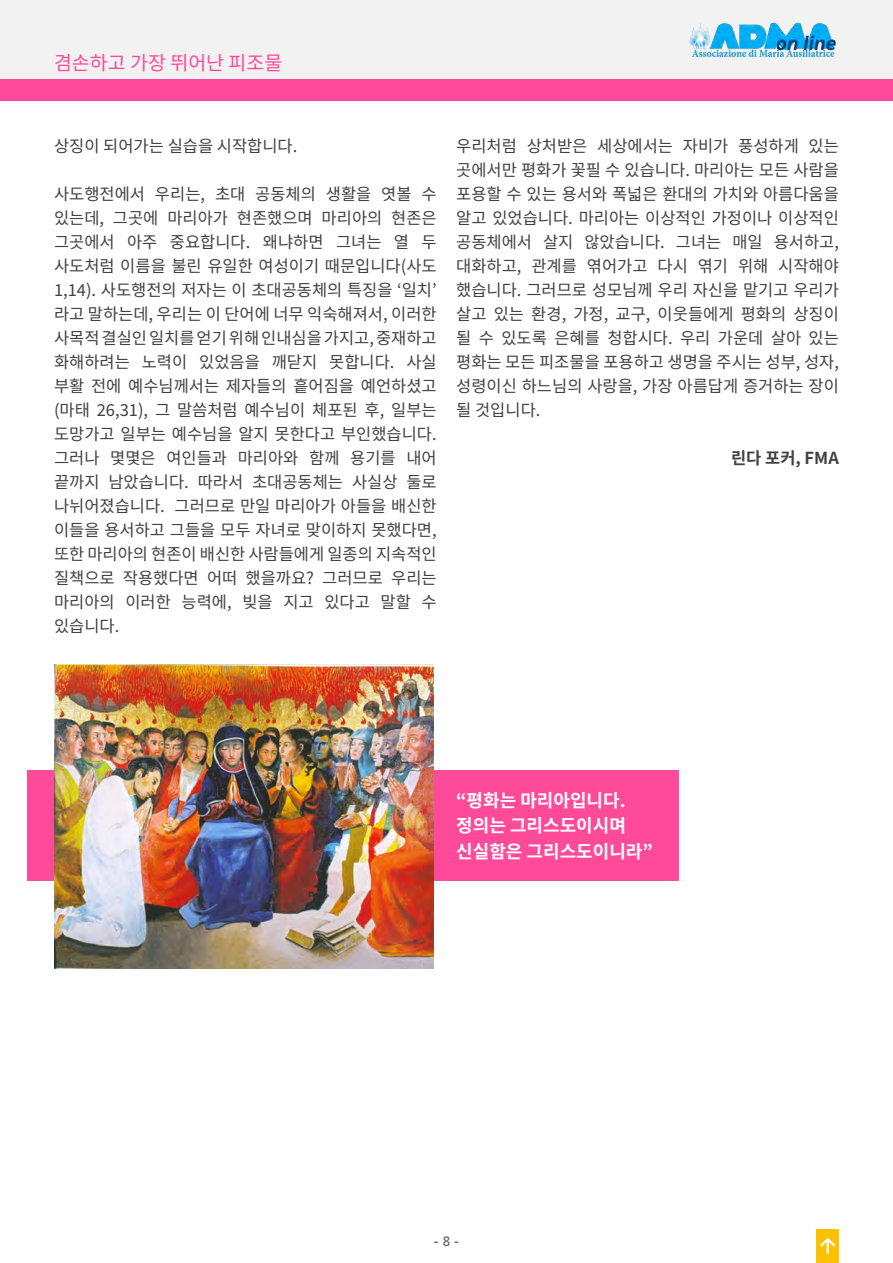
<style>
.page{position:relative;width:893px;height:1263px;background:#fff}
.page>*{position:absolute;margin:0;border:0;box-sizing:border-box;transform-origin:0 0}
.t1{font:19.5px "Noto Sans KR";color:#ff4a99}
.t2{font:700 18px "Noto Sans KR";color:#fff}
.t3{font:16.5px/24px "Noto Sans KR";color:#414042;text-align:justify}
.t4{font:700 16.5px "Noto Sans KR";color:#414042}
.t5{font:700 13.5px "Segoe UI";color:#6d6e70}
.s1{font-weight:600}
</style>
<div class="page">
<div style="left:0;top:0;width:893px;height:80px;background:#f2f2f2"></div>
<img style="left:689px;top:22px;width:147px;height:35px">
<div style="left:816px;top:1229px;width:23px;height:34px;background:#ffc000"></div>
<svg style="left:820px;top:1237px;width:16px;height:17px"></svg>
<div style="left:0;top:80px;width:893px;height:20px;background:#ff4a99"></div>
<div style="left:28px;top:770px;width:651px;height:111px;background:#ff4a99"></div>
<img style="left:54px;top:665px;width:380px;height:303px">
<p class="t1" style="left:54px;top:52px;width:230px">겸손하고 가장 뛰어난 피조물</p>
<p class="t3" style="left:54px;top:134px;width:245px">상징이 되어가는 실습을 시작합니다.</p>
<p class="t3" style="left:54px;top:182px;width:384px">사도행전에서 우리는, 초대 공동체의 생활을 엿볼 수 있는데, 그곳에 마리아가 현존했으며 마리아의 현존은 그곳에서 아주 중요합니다. 왜냐하면 그녀는 열 두 사도처럼 이름을 불린 유일한 여성이기 때문입니다(사도 1,14). 사도행전의 저자는 이 초대공동체의 특징을 ‘일치’ 라고 말하는데, 우리는 이 단어에 너무 익숙해져서, 이러한 사목적 결실인 일치를 얻기 위해 인내심을 가지고, 중재하고 화해하려는 노력이 있었음을 깨닫지 못합니다. 사실 부활 전에 예수님께서는 제자들의 흩어짐을 예언하셨고 (마태 26,31), 그 말씀처럼 예수님이 체포된 후, 일부는 도망가고 일부는 예수님을 알지 못한다고 부인했습니다. 그러나 몇몇은 여인들과 마리아와 함께 용기를 내어 끝까지 남았습니다. 따라서 초대공동체는 사실상 둘로 나뉘어졌습니다. 그러므로 만일 마리아가 아들을 배신한 이들을 용서하고 그들을 모두 자녀로 맞이하지 못했다면, 또한 마리아의 현존이 배신한 사람들에게 일종의 지속적인 질책으로 작용했다면 어떠 했을까요? 그러므로 우리는 마리아의 이러한 능력에, 빚을 지고 있다고 말할 수 있습니다.</p>
<p class="t3" style="left:456px;top:134px;width:384px">우리처럼 상처받은 세상에서는 자비가 풍성하게 있는 곳에서만 평화가 꽃필 수 있습니다. 마리아는 모든 사람을 포용할 수 있는 용서와 폭넓은 환대의 가치와 아름다움을 알고 있었습니다. 마리아는 이상적인 가정이나 이상적인 공동체에서 살지 않았습니다. 그녀는 매일 용서하고, 대화하고, 관계를 엮어가고 다시 엮기 위해 시작해야 했습니다. 그러므로 성모님께 우리 자신을 맡기고 우리가 살고 있는 환경, 가정, 교구, 이웃들에게 평화의 상징이 될 수 있도록 은혜를 청합시다. 우리 가운데 살아 있는 평화는 모든 피조물을 포용하고 생명을 주시는 성부, 성자, 성령이신 하느님의 사랑을, 가장 아름답게 증거하는 장이 될 것입니다.</p>
<p class="t4" style="left:731px;top:448px;width:109px">린다 포커, FMA</p>
<p class="t2" style="left:456px;top:790px;width:171px">“평화는 마리아입니다.</p>
<p class="t2" style="left:456px;top:816px;width:171px">정의는 그리스도이시며</p>
<p class="t2" style="left:456px;top:841px;width:198px">신실함은 그리스도이니라”</p>
<p class="t5" style="left:434px;top:1229px;width:27px">- <span class="s1">8</span> -</p>
</div>
